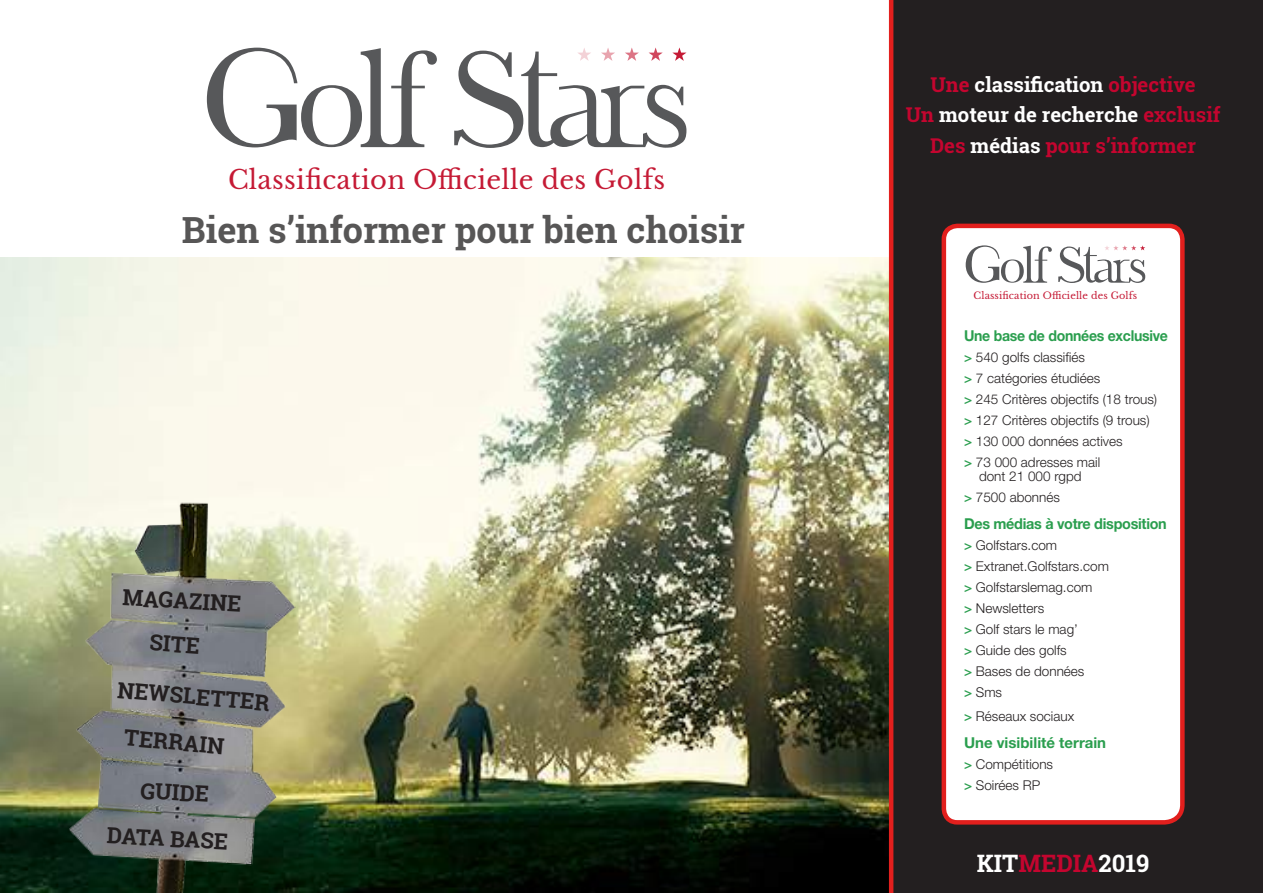
<style>
.page{position:relative;width:1263px;height:893px;background:#fff}
.page>*{position:absolute;margin:0;border:0;box-sizing:border-box;transform-origin:0 0}
.t1{font:700 36px "Roboto Slab";color:#575656}
.t2{font:25.8px "Libre Baskerville";letter-spacing:.01em;color:#c51a35}
.t3{font:700 24px "Roboto Slab";color:#fff}
.t4{font:700 22.2px/47px "Roboto Slab";color:#231f20}
.t5{font:700 20.4px/30.6px "Roboto Slab";color:#c4052f;text-align:center}
.t6{font:700 15px "Helvetica Neue LT Std";letter-spacing:-.02em;color:#2a9e4e;scale:.96 1}
.t7{font:700 15px "Helvetica Neue LT Std";letter-spacing:-.02em;color:#2a9e4e;scale:.94 1}
.t8{font:700 15px "Helvetica Neue LT Std";color:#2a9e4e}
.t9{font:300 13.5px/21px "Helvetica Neue LT Std";color:#231f20}
.t10{font:9.6px "Libre Baskerville";letter-spacing:.01em;color:#c51a35}
.s1{color:#fff}
.s2{font-weight:500;color:#2a9e4e}
.s3{color:#c4052f}
</style>
<div class="page">
<div style="left:890px;top:0;width:373px;height:893px;background:#231f20"></div>
<img style="left:0;top:258px;width:889px;height:635px">
<img style="left:23px;top:462px;width:304px;height:431px">
<div style="left:941px;top:223px;width:244px;height:602px;background:#fff"></div>
<hr style="left:889px;top:0;width:4px;height:893px;background:#e21f1d">
<svg style="left:966px;top:245px;width:86px;height:38px;background:#d3d3d4"></svg>
<svg style="left:1058px;top:245px;width:87px;height:38px;background:#d4d3d4"></svg>
<svg style="left:207px;top:48px;width:230px;height:99px"></svg>
<svg style="left:454px;top:48px;width:232px;height:100px"></svg>
<h2 class="t2" style="left:228px;top:164px;width:439px">Classification Officielle des Golfs</h2>
<h1 class="t1" style="left:182px;top:205px;width:565px">Bien s’informer pour bien choisir</h1>
<h3 class="t4" style="left:124px;top:574px;width:120px;rotate:3deg">MAGAZINE</h3>
<h3 class="t4" style="left:151px;top:618px;width:52px;rotate:4deg">SITE</h3>
<h3 class="t4" style="left:130px;top:667px;width:143px;text-indent:-11px;rotate:5deg">NEWSLETTER<br>TERRAIN</h3>
<h3 class="t4" style="left:111px;top:765px;width:123px;line-height:46.3px;text-align:center;rotate:3deg">GUIDE<br>DATA BASE</h3>
<h3 class="t5" style="left:906px;top:69px;width:316px">Une <span class="s1">classification</span> objective<br>Un <span class="s1">moteur de recherche</span> exclusif<br>Des <span class="s1">médias</span> pour s’informer</h3>
<p class="t10" style="left:973px;top:289px;width:165px">Classification Officielle des Golfs</p>
<p class="t7" style="left:964px;top:327px;width:218px">Une base de données exclusive</p>
<p class="t9" style="left:964px;top:347px;width:195px"><span class="s2">&gt;</span> 540 golfs classifiés<br><span class="s2">&gt;</span> 7 catégories étudiées<br><span class="s2">&gt;</span> 245 Critères objectifs (18 trous) <span class="s2">&gt;</span> 127 Critères objectifs (9 trous) <span class="s2">&gt;</span> 130 000 données actives<br><span class="s2">&gt;</span> 73 000 adresses mail</p>
<p class="t9" style="left:964px;top:465px;width:119px;text-indent:15px">dont 21 000 rgpd <span class="s2">&gt;</span> 7500 abonnés</p>
<p class="t6" style="left:964px;top:514px;width:213px">Des médias à votre disposition</p>
<p class="t9" style="left:964px;top:534px;width:146px"><span class="s2">&gt;</span> Golfstars.com<br><span class="s2">&gt;</span> Extranet.Golfstars.com <span class="s2">&gt;</span> Golfstarslemag.com<br><span class="s2">&gt;</span> Newsletters<br><span class="s2">&gt;</span> Golf stars le mag’<br><span class="s2">&gt;</span> Guide des golfs<br><span class="s2">&gt;</span> Bases de données<br><span class="s2">&gt;</span> Sms</p>
<p class="t9" style="left:964px;top:705px;width:112px"><span class="s2">&gt;</span> Réseaux sociaux</p>
<p class="t8" style="left:964px;top:733px;width:144px">Une visibilité terrain</p>
<p class="t9" style="left:964px;top:753px;width:91px"><span class="s2">&gt;</span> Compétitions <span class="s2">&gt;</span> Soirées RP</p>
<h3 class="t3" style="left:977px;top:847px;width:174px">KIT<span class="s3">MEDIA</span>2019</h3>
</div>
